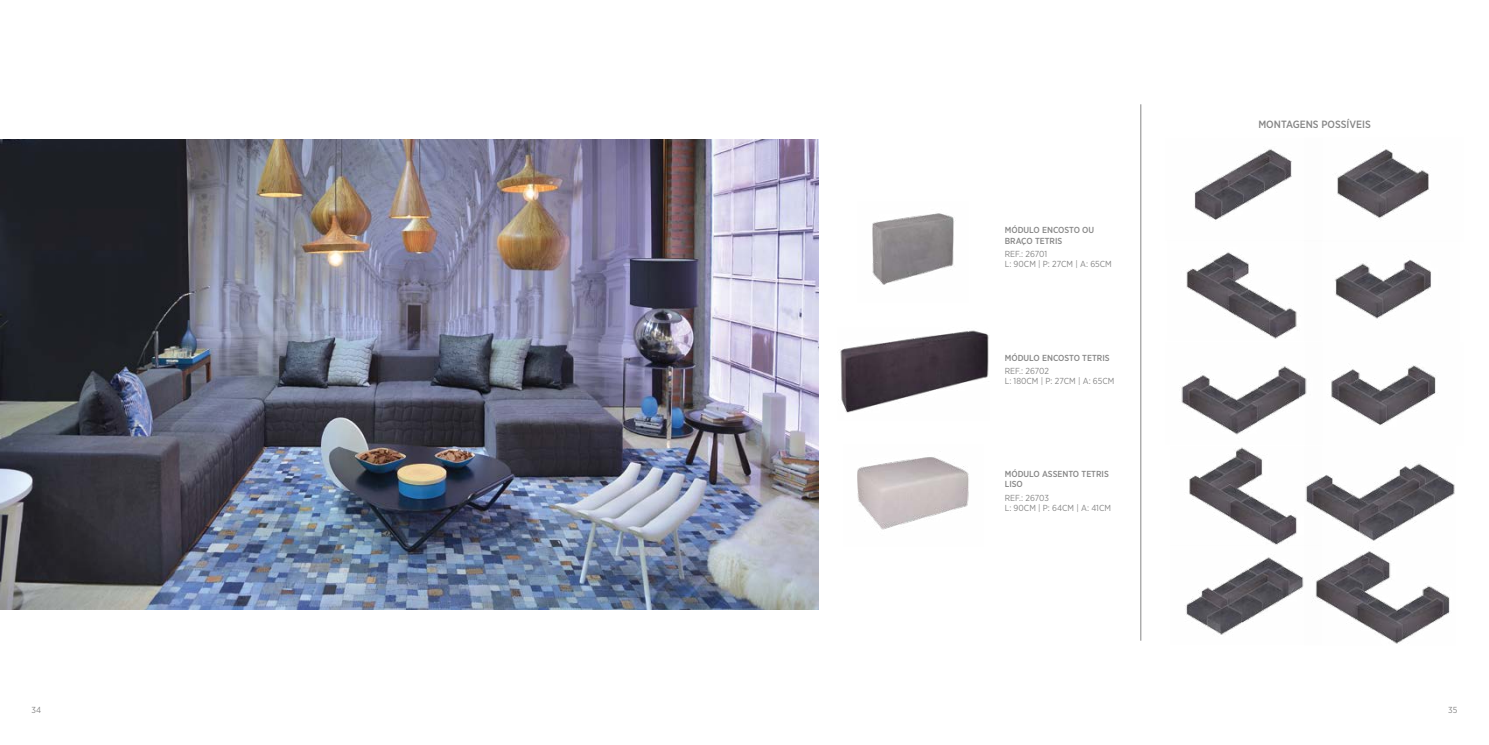
<style>
.page{position:relative;width:1489px;height:745px;background:#fff}
.page>*{position:absolute;margin:0;border:0;box-sizing:border-box;transform-origin:0 0}
.t1{font:500 10.5px "Gotham Narrow";color:#878787}
.t2{font:8.75px/10.5px "Gotham Narrow";color:#878787}
.t3{font:500 8.75px/10.5px "Gotham Narrow";color:#878787}
</style>
<div class="page">
<img style="left:0;top:139px;width:819px;height:470px">
<img style="left:1184px;top:447px;width:120px;height:188px">
<img style="left:1305px;top:463px;width:150px;height:181px">
<img style="left:1193px;top:149px;width:99px;height:71px">
<img style="left:1186px;top:252px;width:111px;height:87px">
<img style="left:1335px;top:259px;width:96px;height:60px">
<img style="left:1337px;top:149px;width:92px;height:70px">
<img style="left:1331px;top:365px;width:107px;height:61px">
<img style="left:1181px;top:366px;width:126px;height:69px">
<img style="left:872px;top:213px;width:84px;height:72px">
<img style="left:840px;top:330px;width:149px;height:83px">
<img style="left:857px;top:457px;width:112px;height:73px">
<hr style="left:1140px;top:104px;width:1px;height:536px;background:#878787">
<p class="t3" style="left:1004px;top:224px;width:91px">MÓDULO ENCOSTO OU<br>BRAÇO TETRIS</p>
<p class="t2" style="left:1004px;top:248px;width:108px">REF.: 26701<br>L: 90CM | P: 27CM | A: 65CM</p>
<p class="t3" style="left:1004px;top:352px;width:106px">MÓDULO ENCOSTO TETRIS</p>
<p class="t2" style="left:1004px;top:365px;width:111px">REF.: 26702<br>L: 180CM | P: 27CM | A: 65CM</p>
<p class="t3" style="left:1004px;top:468px;width:105px">MÓDULO ASSENTO TETRIS<br>LISO</p>
<p class="t2" style="left:1004px;top:492px;width:108px">REF.: 26703<br>L: 90CM | P: 64CM | A: 41CM</p>
<p class="t1" style="left:1258px;top:118px;width:114px">MONTAGENS POSSÍVEIS</p>
<p class="t2" style="left:32px;top:704px;width:11px">34</p>
<p class="t2" style="left:1448px;top:704px;width:11px">35</p>
</div>
